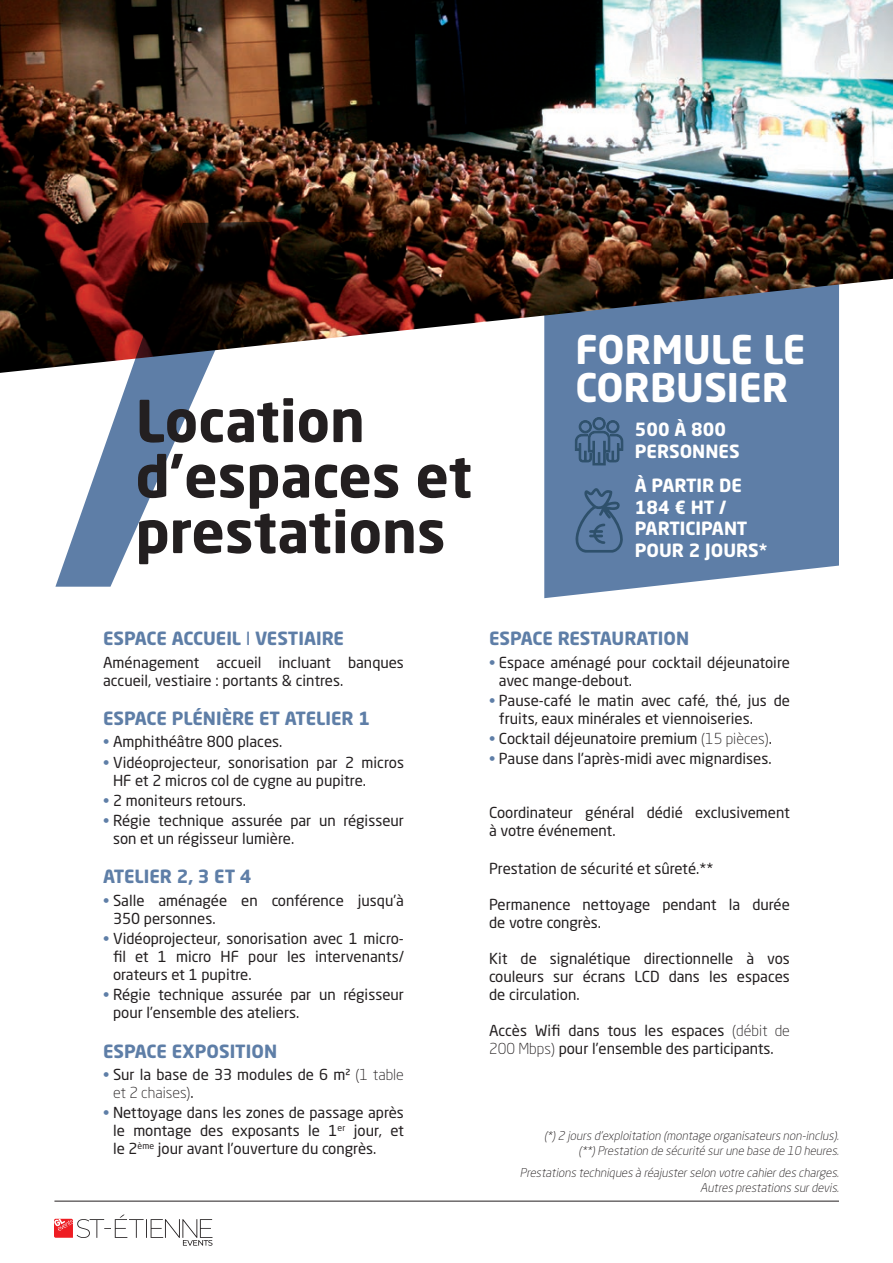
<style>
.page{position:relative;width:893px;height:1263px;background:#fff}
.page>*{position:absolute;margin:0;border:0;box-sizing:border-box;transform-origin:0 0}
.t1{font:700 57px/55.5px "Neo Sans Std";color:#231f20}
.t2{font:700 39px/37.5px "Neo Sans Std";color:#fff}
.t3{font:700 18px "Neo Sans Std";color:#5e7ea7}
.t4{font:700 18px/21.6px "Neo Sans Std";color:#fff}
.t5{font:15px/18px "Neo Sans Std";color:#231f20}
.t6{font:italic 300 12px/14.4px "Neo Sans Std";color:#231f20;text-align:right}
.s1{font-weight:400}
.s2{color:#5e7ea7}
.s3{font-weight:300}
</style>
<div class="page">
<svg style="left:544px;top:373px;width:295px;height:225px;background:#6a88ad"></svg>
<img style="left:0;top:0;width:893px;height:373px">
<svg style="left:55px;top:222px;width:217px;height:365px"></svg>
<svg style="left:574px;top:417px;width:49px;height:49px;background:#4b6b8f"></svg>
<svg style="left:575px;top:488px;width:48px;height:65px;background:#517197"></svg>
<hr style="left:54px;top:1201px;width:785px;height:1px;background:#231f20">
<svg style="left:54px;top:1214px;width:158px;height:32px"></svg>
<h1 class="t1" style="left:136px;top:392px;width:338px">Location d’espaces et prestations</h1>
<h2 class="t2" style="left:575px;top:330px;width:232px">FORMULE LE<br>CORBUSIER</h2>
<p class="t4" style="left:635px;top:418px;width:106px">500 À 800<br>PERSONNES</p>
<p class="t4" style="left:635px;top:474px;width:134px">À PARTIR DE<br>184 € HT /<br>PARTICIPANT<br>POUR 2 JOURS*</p>
<p class="t3" style="left:103px;top:627px;width:242px">ESPACE ACCUEIL <span class="s1">I</span> VESTIAIRE</p>
<p class="t5" style="left:103px;top:653px;width:302px">Aménagement accueil incluant banques accueil, vestiaire : portants &amp; cintres.</p>
<p class="t3" style="left:103px;top:707px;width:268px">ESPACE PLÉNIÈRE ET ATELIER 1</p>
<p class="t5" style="left:103px;top:733px;width:181px"><span class="s2">•</span> Amphithéâtre 800 places.</p>
<p class="t5" style="left:113px;top:753px;width:292px;text-indent:-10px"><span class="s2">•</span> Vidéoprojecteur, sonorisation par 2 micros<br>HF et 2 micros col de cygne au pupitre.</p>
<p class="t5" style="left:103px;top:791px;width:144px"><span class="s2">•</span> 2 moniteurs retours.</p>
<p class="t5" style="left:113px;top:811px;width:292px;text-indent:-10px"><span class="s2">•</span> Régie technique assurée par un régisseur son et un régisseur lumière.</p>
<p class="t3" style="left:103px;top:865px;width:150px">ATELIER 2, 3 ET 4</p>
<p class="t5" style="left:113px;top:891px;width:292px;text-indent:-10px"><span class="s2">•</span> Salle aménagée en conférence jusqu’à<br>350 personnes.</p>
<p class="t5" style="left:113px;top:929px;width:292px;text-align:justify;text-indent:-10px"><span class="s2">•</span> Vidéoprojecteur, sonorisation avec 1 micro&shy;fil et 1 micro HF pour les intervenants/ orateurs et 1 pupitre.</p>
<p class="t5" style="left:113px;top:985px;width:292px;text-indent:-10px"><span class="s2">•</span> Régie technique assurée par un régisseur pour l’ensemble des ateliers.</p>
<p class="t3" style="left:103px;top:1039px;width:176px">ESPACE EXPOSITION</p>
<p class="t5" style="left:113px;top:1065px;width:292px;text-indent:-10px"><span class="s2">•</span> Sur la base de 33 modules de 6 m² <span class="s3">(1 table et 2 chaises)</span>.</p>
<p class="t5" style="left:113px;top:1103px;width:292px;text-align:justify;text-indent:-10px"><span class="s2">•</span> Nettoyage dans les zones de passage après le montage des exposants le 1<sup>er</sup> jour, et le 2<sup>ème</sup> jour avant l’ouverture du congrès.</p>
<p class="t3" style="left:489px;top:627px;width:202px">ESPACE RESTAURATION</p>
<p class="t5" style="left:499px;top:653px;width:292px;text-indent:-10px"><span class="s2">•</span> Espace aménagé pour cocktail déjeunatoire avec mange-debout.</p>
<p class="t5" style="left:499px;top:691px;width:292px;text-indent:-10px"><span class="s2">•</span> Pause-café le matin avec café, thé, jus de fruits, eaux minérales et viennoiseries.</p>
<p class="t5" style="left:489px;top:729px;width:285px"><span class="s2">•</span> Cocktail déjeunatoire premium <span class="s3">(15 pièces)</span>.</p>
<p class="t5" style="left:489px;top:749px;width:284px"><span class="s2">•</span> Pause dans l’après-midi avec mignardises.</p>
<p class="t5" style="left:489px;top:803px;width:302px">Coordinateur général dédié exclusivement à votre événement.</p>
<p class="t5" style="left:489px;top:859px;width:226px">Prestation de sécurité et sûreté.**</p>
<p class="t5" style="left:489px;top:895px;width:302px">Permanence nettoyage pendant la durée de votre congrès.</p>
<p class="t5" style="left:489px;top:949px;width:302px;text-align:justify">Kit de signalétique directionnelle à vos couleurs sur écrans LCD dans les espaces de circulation.</p>
<p class="t5" style="left:489px;top:1021px;width:302px">Accès Wifi dans tous les espaces <span class="s3">(débit de<br>200 Mbps)</span> pour l’ensemble des participants.</p>
<p class="t6" style="left:544px;top:1128px;width:299px">(*)2 jours d’exploitation (montage organisateurs non-inclus). (**)Prestation de sécurité surune base de 10 heures.</p>
<p class="t6" style="left:520px;top:1166px;width:323px">Prestations techniques à réajusterselon votre cahierdes charges.<br>Autres prestations surdevis.</p>
</div>
